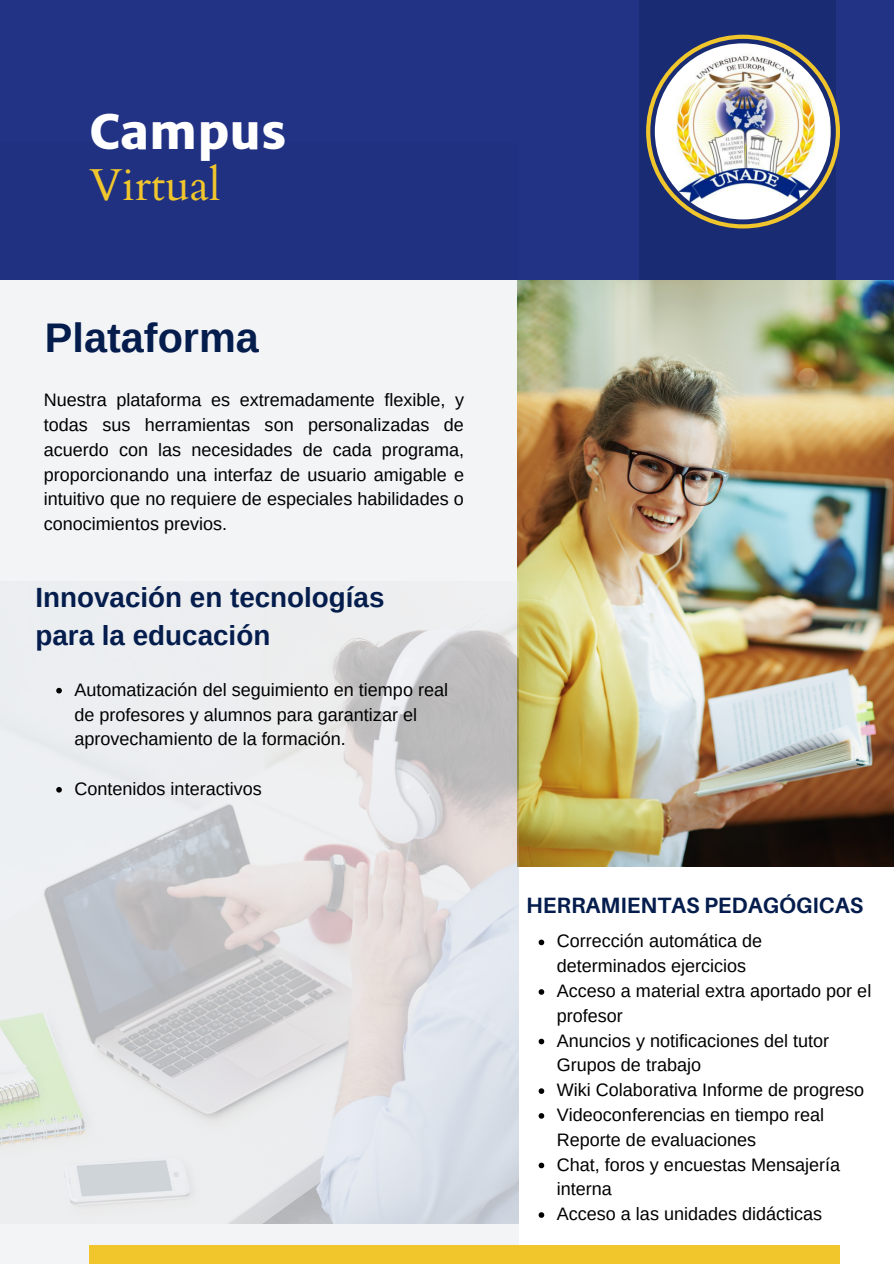
<style>
.page{position:relative;width:894px;height:1264px;background:#fff}
.page>*{position:absolute;margin:0;border:0;box-sizing:border-box;transform-origin:0 0}
.t1{font:800 47.7px "Merriweather Sans";color:#fff}
.t2{font:44.7px "Cardo";color:#f1c62d}
.t3{font:700 41.4px "Arimo";color:#041d4d}
.t4{font:700 27.75px "Arimo";color:#041d4d}
.t5{font:700 22.2px "Aileron";color:#041d4d}
.t6{font:18px/24.8px "Arimo";color:#000}
</style>
<div class="page">
<div style="left:0;top:0;width:893px;height:1263px;background:#223285"></div>
<div style="left:639px;top:0;width:196px;height:1263px;background:#182b73"></div>
<div style="left:0;top:280px;width:893px;height:983px;background:#fff"></div>
<div style="left:0;top:280px;width:518px;height:983px;background:#f3f4f6"></div>
<div style="left:89px;top:1244px;width:750px;height:19px;background:#f1c62d"></div>
<img style="left:517px;top:280px;width:376px;height:586px">
<img style="left:0;top:581px;width:518px;height:642px">
<svg style="left:538px;top:939px;width:6px;height:6px"></svg>
<svg style="left:538px;top:989px;width:6px;height:5px"></svg>
<svg style="left:538px;top:1038px;width:6px;height:6px"></svg>
<svg style="left:538px;top:1088px;width:6px;height:5px"></svg>
<svg style="left:538px;top:1113px;width:6px;height:5px"></svg>
<svg style="left:538px;top:1162px;width:6px;height:6px"></svg>
<svg style="left:538px;top:1212px;width:6px;height:5px"></svg>
<svg style="left:56px;top:688px;width:6px;height:5px"></svg>
<svg style="left:56px;top:787px;width:6px;height:5px"></svg>
<svg style="left:646px;top:35px;width:193px;height:193px"></svg>
<img style="left:654px;top:43px;width:176px;height:176px;border-radius:50%">
<p class="t1" style="left:89px;top:102px;width:198px">Campus</p>
<p class="t2" style="left:89px;top:156px;width:133px">Virtual</p>
<p class="t3" style="left:45px;top:314px;width:215px">Plataforma</p>
<p class="t6" style="left:44px;top:387px;width:422px;text-align:justify">Nuestra plataforma es extremadamente flexible, y todas sus herramientas son personalizadas de acuerdo con las necesidades de cada programa, proporcionando una interfaz de usuario amigable e intuitivo que no requiere de especiales habilidades o conocimientos previos.</p>
<p class="t4" style="left:35px;top:582px;width:350px">Innovación en tecnologías</p>
<p class="t4" style="left:35px;top:620px;width:236px">para la educación</p>
<p class="t6" style="left:74px;top:677px;width:375px">Automatización del seguimiento en tiempo real de profesores y alumnos para garantizar el aprovechamiento de la formación.</p>
<p class="t6" style="left:74px;top:776px;width:189px">Contenidos interactivos</p>
<p class="t5" style="left:526px;top:891px;width:338px">HERRAMIENTAS PEDAGÓGICAS</p>
<p class="t6" style="left:556px;top:928px;width:207px">Corrección automática de determinados ejercicios</p>
<p class="t6" style="left:556px;top:978px;width:316px">Acceso a material extra aportado por el profesor</p>
<p class="t6" style="left:556px;top:1027px;width:274px">Anuncios y notificaciones del tutor<br>Grupos de trabajo</p>
<p class="t6" style="left:556px;top:1077px;width:309px">Wiki Colaborativa Informe de progreso</p>
<p class="t6" style="left:556px;top:1102px;width:269px">Videoconferencias en tiempo real<br>Reporte de evaluaciones</p>
<p class="t6" style="left:556px;top:1151px;width:285px">Chat, foros y encuestas Mensajería interna</p>
<p class="t6" style="left:556px;top:1201px;width:267px">Acceso a las unidades didácticas</p>
</div>
